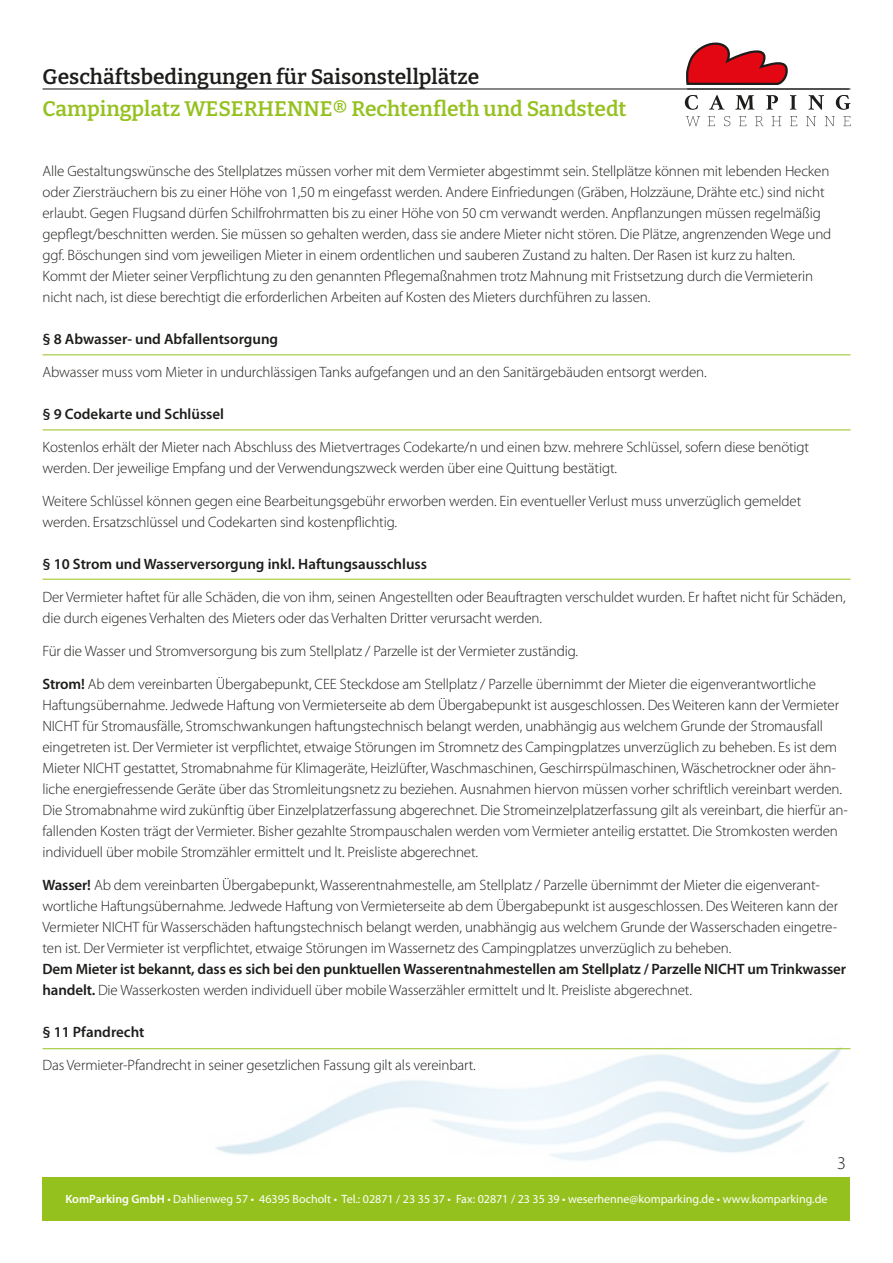
<style>
.page{position:relative;width:893px;height:1263px;background:#fff}
.page>*{position:absolute;margin:0;border:0;box-sizing:border-box;transform-origin:0 0}
.t1{font:600 21px "Bitter";color:#95c11f}
.t2{font:600 21px "Bitter";color:#1d1d1b}
.t3{font:300 18px "Myriad Pro";color:#1d1d1b}
.t4{font:300 15px/21px "Myriad Pro";letter-spacing:-.01em;color:#1d1d1b}
.t5{font:600 15px/21px "Myriad Pro";letter-spacing:-.01em;color:#1d1d1b}
.t6{font:12px "Myriad Pro";color:#fff}
.s1{font-weight:600}
.s2{font-weight:300}
</style>
<div class="page">
<svg style="left:685px;top:95px;width:13px;height:15px"></svg>
<svg style="left:709px;top:95px;width:15px;height:15px"></svg>
<svg style="left:735px;top:95px;width:19px;height:15px"></svg>
<svg style="left:766px;top:95px;width:12px;height:15px"></svg>
<svg style="left:790px;top:95px;width:6px;height:15px"></svg>
<svg style="left:808px;top:95px;width:16px;height:15px"></svg>
<svg style="left:836px;top:95px;width:14px;height:15px"></svg>
<svg style="left:686px;top:116px;width:14px;height:10px"></svg>
<svg style="left:708px;top:116px;width:7px;height:10px"></svg>
<svg style="left:724px;top:116px;width:6px;height:10px"></svg>
<svg style="left:739px;top:116px;width:7px;height:10px"></svg>
<svg style="left:755px;top:116px;width:8px;height:10px"></svg>
<svg style="left:771px;top:116px;width:10px;height:10px"></svg>
<svg style="left:790px;top:116px;width:7px;height:10px"></svg>
<svg style="left:806px;top:116px;width:10px;height:10px"></svg>
<svg style="left:825px;top:116px;width:10px;height:10px"></svg>
<svg style="left:843px;top:116px;width:7px;height:10px"></svg>
<svg style="left:686px;top:43px;width:102px;height:42px"></svg>
<hr style="left:43px;top:88px;width:807px;height:2px;background:#1d1d1b">
<hr style="left:43px;top:354px;width:807px;height:1px;background:#95c11f">
<hr style="left:43px;top:1048px;width:807px;height:1px;background:#95c11f">
<hr style="left:43px;top:429px;width:807px;height:1px;background:#95c11f">
<hr style="left:43px;top:579px;width:807px;height:1px;background:#95c11f">
<div style="left:43px;top:1177px;width:807px;height:43px;background:#95c11f"></div>
<h1 class="t2" style="left:43px;top:63px;width:438px">Geschäftsbedingungen für Saisonstellplätze</h1>
<h1 class="t1" style="left:43px;top:95px;width:586px">Campingplatz WESERHENNE® Rechtenfleth und Sandstedt</h1>
<p class="t4" style="left:43px;top:160px;width:790px">Alle Gestaltungswünsche des Stellplatzes müssen vorher mit dem Vermieter abgestimmt sein. Stellplätze können mit lebenden Hecken oder Ziersträuchern bis zu einer Höhe von 1,50 m eingefasst werden. Andere Einfriedungen (Gräben, Holzzäune, Drähte etc.) sind nicht erlaubt. Gegen Flugsand dürfen Schilfrohrmatten bis zu einer Höhe von 50 cm verwandt werden. Anpflanzungen müssen regelmäßig gepflegt/beschnitten werden. Sie müssen so gehalten werden, dass sie andere Mieter nicht stören. Die Plätze, angrenzenden Wege und ggf. Böschungen sind vom jeweiligen Mieter in einem ordentlichen und sauberen Zustand zu halten. Der Rasen ist kurz zu halten.<br>Kommt der Mieter seiner Verpflichtung zu den genannten Pflegemaßnahmen trotz Mahnung mit Fristsetzung durch die Vermieterin nicht nach, ist diese berechtigt die erforderlichen Arbeiten auf Kosten des Mieters durchführen zu lassen.</p>
<p class="t5" style="left:43px;top:328px;width:237px">§ 8 Abwasser- und Abfallentsorgung</p>
<p class="t4" style="left:43px;top:361px;width:666px">Abwasser muss vom Mieter in undurchlässigen Tanks aufgefangen und an den Sanitärgebäuden entsorgt werden.</p>
<p class="t5" style="left:43px;top:403px;width:183px">§ 9 Codekarte und Schlüssel</p>
<p class="t4" style="left:43px;top:436px;width:768px">Kostenlos erhält der Mieter nach Abschluss des Mietvertrages Codekarte/n und einen bzw. mehrere Schlüssel, sofern diese benötigt werden. Der jeweilige Empfang und der Verwendungszweck werden über eine Quittung bestätigt.</p>
<p class="t4" style="left:43px;top:490px;width:760px">Weitere Schlüssel können gegen eine Bearbeitungsgebühr erworben werden. Ein eventueller Verlust muss unverzüglich gemeldet werden. Ersatzschlüssel und Codekarten sind kostenpflichtig.</p>
<p class="t5" style="left:43px;top:553px;width:386px">§ 10 Strom und Wasserversorgung inkl. Haftungsausschluss</p>
<p class="t4" style="left:43px;top:586px;width:805px">Der Vermieter haftet für alle Schäden, die von ihm, seinen Angestellten oder Beauftragten verschuldet wurden. Er haftet nicht für Schäden, die durch eigenes Verhalten des Mieters oder das Verhalten Dritter verursacht werden.</p>
<p class="t4" style="left:43px;top:640px;width:537px">Für die Wasser und Stromversorgung bis zum Stellplatz / Parzelle ist der Vermieter zuständig.</p>
<p class="t4" style="left:43px;top:673px;width:807px"><span class="s1">Strom!</span> Ab dem vereinbarten Übergabepunkt, CEE Steckdose am Stellplatz / Parzelle übernimmt der Mieter die eigenverantwortliche Haftungsübernahme. Jedwede Haftung von Vermieterseite ab dem Übergabepunkt ist ausgeschlossen. Des Weiteren kann der Vermieter NICHT für Stromausfälle, Stromschwankungen haftungstechnisch belangt werden, unabhängig aus welchem Grunde der Stromausfall eingetreten ist. Der Vermieter ist verpflichtet, etwaige Störungen im Stromnetz des Campingplatzes unverzüglich zu beheben. Es ist dem Mieter NICHT gestattet, Stromabnahme für Klimageräte, Heizlüfter, Waschmaschinen, Geschirrspülmaschinen, Wäschetrockner oder ähn&shy;liche energiefressende Geräte über das Stromleitungsnetz zu beziehen. Ausnahmen hiervon müssen vorher schriftlich vereinbart werden.<br>Die Stromabnahme wird zukünftig über Einzelplatzerfassung abgerechnet. Die Stromeinzelplatzerfassung gilt als vereinbart, die hierfür an&shy;fallenden Kosten trägt der Vermieter. Bisher gezahlte Strompauschalen werden vom Vermieter anteilig erstattet. Die Stromkosten werden individuell über mobile Stromzähler ermittelt und lt. Preisliste abgerechnet.</p>
<p class="t4" style="left:43px;top:874px;width:797px"><span class="s1">Wasser!</span> Ab dem vereinbarten Übergabepunkt, Wasserentnahmestelle, am Stellplatz / Parzelle übernimmt der Mieter die eigenverant&shy;wortliche Haftungsübernahme. Jedwede Haftung von Vermieterseite ab dem Übergabepunkt ist ausgeschlossen. Des Weiteren kann der Vermieter NICHT für Wasserschäden haftungstechnisch belangt werden, unabhängig aus welchem Grunde der Wasserschaden eingetre&shy;ten ist. Der Vermieter ist verpflichtet, etwaige Störungen im Wassernetz des Campingplatzes unverzüglich zu beheben.</p>
<p class="t5" style="left:43px;top:958px;width:805px">Dem Mieter ist bekannt, dass es sich bei den punktuellen Wasserentnahmestellen am Stellplatz / Parzelle NICHT um Trinkwasser handelt. <span class="s2">Die Wasserkosten werden individuell über mobile Wasserzähler ermittelt und lt. Preisliste abgerechnet.</span></p>
<p class="t5" style="left:43px;top:1021px;width:103px">§ 11 Pfandrecht</p>
<p class="t4" style="left:43px;top:1054px;width:435px">Das Vermieter-Pfandrecht in seiner gesetzlichen Fassung gilt als vereinbart.</p>
<p class="t6" style="left:65px;top:1192px;width:764px"><span class="s1">KomParking GmbH</span> • Dahlienweg 57 • 46395 Bocholt • Tel.: 02871 / 23 35 37 • Fax: 02871 / 23 35 39 • weserhenne@komparking.de • www.komparking.de</p>
<p class="t3" style="left:837px;top:1152px;width:10px">3</p>
</div>
